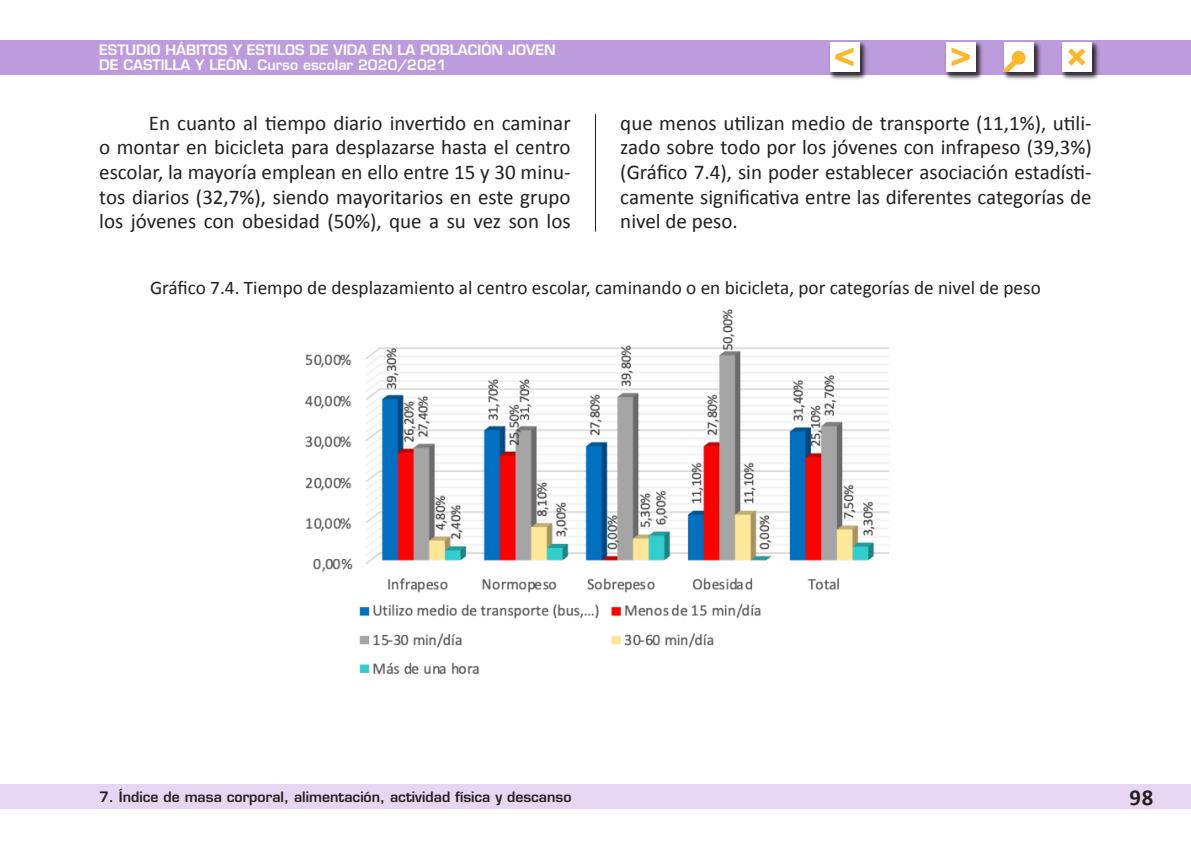
<style>
.page{position:relative;width:1191px;height:844px;background:#fff}
.page>*{position:absolute;margin:0;border:0;box-sizing:border-box;transform-origin:0 0}
.t1{font:35.7px "Eurostile LT Std Bold Ex 2";color:#fcb828}
.t2{font:700 22.75px "Calibri";color:#231f20}
.TextoN{font:21px/24.5px "Calibri";color:#231f20;text-align:justify}
.TituloGrafico{font:19.25px "Calibri";color:#231f20}
.t3{font:600 14px/15.4px "Eurostile LT Std";color:#fff}
.t4{font:600 14px "Eurostile LT Std";color:#231f20}
.s1{font-size:30.97px;color:#13bab3}
</style>
<div class="page">
<div style="left:0;top:784px;width:1191px;height:25px;background:#e7d6f2"></div>
<div style="left:0;top:40px;width:1191px;height:34px;background:#bd9cde"></div>
<div style="left:827px;top:40px;width:41px;height:41px;background:#231f20;opacity:.75"></div>
<div style="left:829px;top:42px;width:30px;height:30px;background:#fff"></div>
<div style="left:944px;top:40px;width:40px;height:41px;background:#231f20;opacity:.75"></div>
<div style="left:945px;top:42px;width:30px;height:30px;background:#fff"></div>
<div style="left:1060px;top:40px;width:40px;height:41px;background:#231f20;opacity:.75"></div>
<div style="left:1062px;top:42px;width:29px;height:30px;background:#fff"></div>
<div style="left:1002px;top:40px;width:40px;height:41px;background:#231f20;opacity:.75"></div>
<div style="left:1004px;top:42px;width:29px;height:30px;background:#fff"></div>
<hr style="left:595px;top:114px;width:1px;height:117px;background:#231f20">
<img style="left:305px;top:309px;width:583px;height:366px">
<svg style="left:1002px;top:48px;width:26px;height:27px"></svg>
<p class="t3" style="left:99px;top:42px;width:458px">ESTUDIO HÁBITOS Y ESTILOS DE VIDA EN LA POBLACIÓN JOVEN<br>DE CASTILLA Y LEÓN. Curso escolar 2020/2021</p>
<h1 class="t1" style="left:834px;top:28px;width:23px">&lt;</h1>
<h1 class="t1" style="left:950px;top:28px;width:23px">&gt;</h1>
<h1 class="t1" style="left:1066px;top:28px;width:23px">×<span class="s1">i</span></h1>
<p class="TextoN" style="left:99px;top:110px;width:473px;text-indent:50px">En cuanto al tiempo diario invertido en caminar o montar en bicicleta para desplazarse hasta el centro escolar, la mayoría emplean en ello entre 15 y 30 minu&shy;tos diarios (32,7%), siendo mayoritarios en este grupo los jóvenes con obesidad (50%), que a su vez son los</p>
<p class="TextoN" style="left:620px;top:110px;width:473px">que menos utilizan medio de transporte (11,1%), utili&shy;zado sobre todo por los jóvenes con infrapeso (39,3%) (Gráfico 7.4), sin poder establecer asociación estadísti&shy;camente significativa entre las diferentes categorías de nivel de peso.</p>
<p class="TituloGrafico" style="left:150px;top:275px;width:892px">Gráfico 7.4. Tiempo de desplazamiento al centro escolar, caminando o en bicicleta, por categorías de nivel de peso</p>
<p class="t4" style="left:99px;top:788px;width:474px">7. Índice de masa corporal, alimentación, actividad física y descanso</p>
<p class="t2" style="left:1129px;top:783px;width:25px">98</p>
</div>
